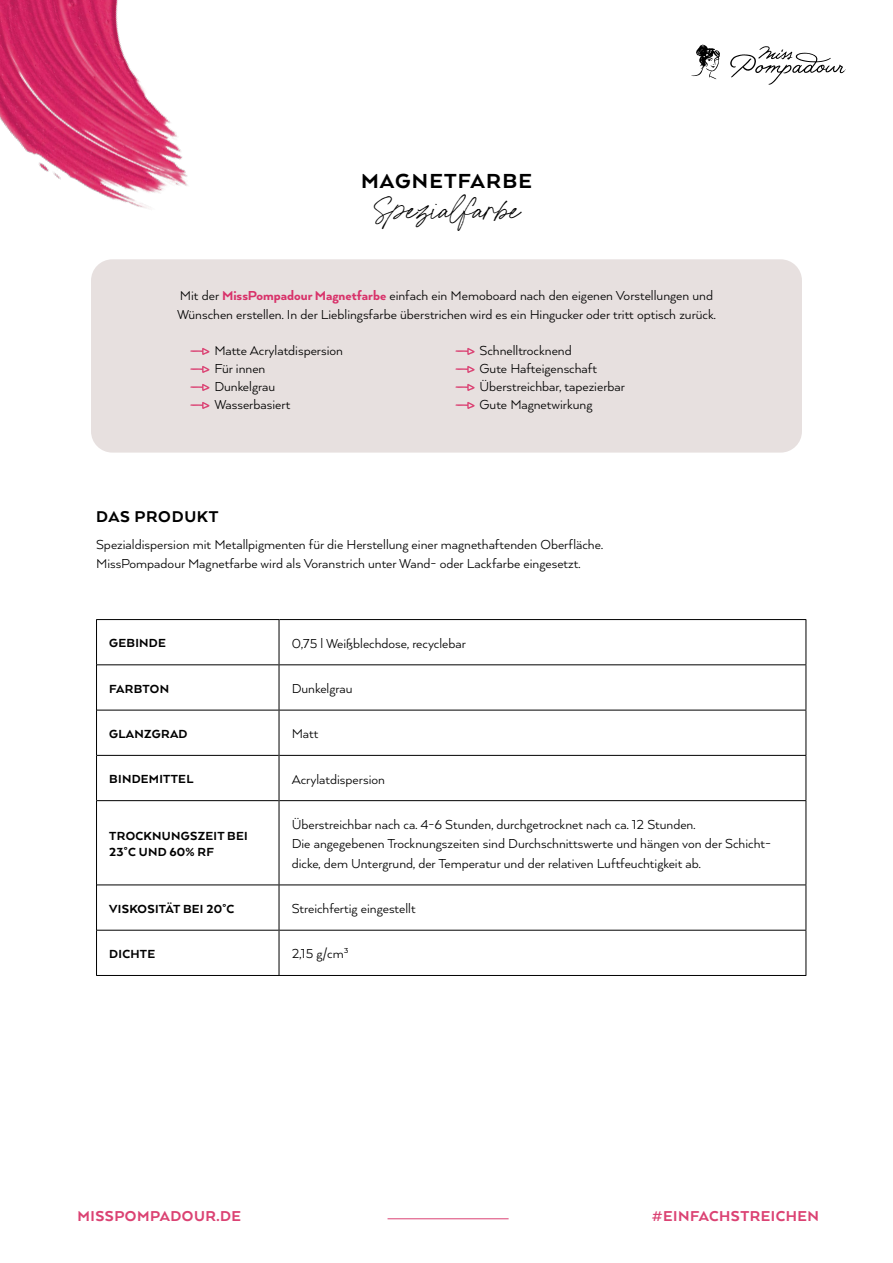
<style>
.page{position:relative;width:893px;height:1263px;background:#fff}
.page>*{position:absolute;margin:0;border:0;box-sizing:border-box;transform-origin:0 0}
.t1{font:32.25px "Miss Confidential Alt";color:#000}
.t2{font:800 23.4px "Arquitecta";letter-spacing:.05em;color:#000}
.t3{font:800 18px "Arquitecta";letter-spacing:.04em;color:#000}
.t4{font:800 16.5px "Arquitecta";letter-spacing:.03em;color:#db4273}
.t5{font:15px/18px "Arquitecta";color:#000}
.t6{font:800 13.5px/16.2px "Arquitecta";letter-spacing:.02em;color:#000}
.s1{font-weight:800;color:#d8326a}
</style>
<div class="page">
<hr style="left:388px;top:1218px;width:121px;height:1px;background:#db4273">
<svg style="left:730px;top:46px;width:116px;height:39px"></svg>
<svg style="left:691px;top:45px;width:29px;height:34px"></svg>
<div style="left:91px;top:259px;width:711px;height:194px;background:#e7e0df;border-radius:21px"></div>
<svg style="left:190px;top:348px;width:19px;height:7px"></svg>
<svg style="left:190px;top:366px;width:19px;height:7px"></svg>
<svg style="left:190px;top:384px;width:19px;height:7px"></svg>
<svg style="left:190px;top:402px;width:19px;height:7px"></svg>
<svg style="left:455px;top:348px;width:20px;height:7px"></svg>
<svg style="left:455px;top:366px;width:20px;height:7px"></svg>
<svg style="left:455px;top:384px;width:20px;height:7px"></svg>
<svg style="left:455px;top:402px;width:20px;height:7px"></svg>
<svg style="left:97px;top:620px;width:709px;height:355px"></svg>
<hr style="left:279px;top:664px;width:527px;height:1px;background:#000">
<hr style="left:279px;top:710px;width:527px;height:1px;background:#000">
<hr style="left:279px;top:755px;width:527px;height:1px;background:#000">
<hr style="left:279px;top:800px;width:527px;height:1px;background:#000">
<hr style="left:279px;top:884px;width:527px;height:1px;background:#000">
<hr style="left:279px;top:930px;width:527px;height:1px;background:#000">
<hr style="left:279px;top:975px;width:527px;height:1px;background:#000">
<hr style="left:97px;top:664px;width:182px;height:1px;background:#000">
<hr style="left:97px;top:710px;width:182px;height:1px;background:#000">
<hr style="left:97px;top:755px;width:182px;height:1px;background:#000">
<hr style="left:97px;top:800px;width:182px;height:1px;background:#000">
<hr style="left:97px;top:884px;width:182px;height:1px;background:#000">
<hr style="left:97px;top:930px;width:182px;height:1px;background:#000">
<hr style="left:96px;top:975px;width:183px;height:1px;background:#000">
<hr style="left:279px;top:620px;width:1px;height:45px;background:#000">
<hr style="left:279px;top:665px;width:1px;height:45px;background:#000">
<hr style="left:279px;top:710px;width:1px;height:45px;background:#000">
<hr style="left:279px;top:755px;width:1px;height:46px;background:#000">
<hr style="left:279px;top:801px;width:1px;height:84px;background:#000">
<hr style="left:279px;top:885px;width:1px;height:45px;background:#000">
<hr style="left:279px;top:930px;width:1px;height:45px;background:#000">
<hr style="left:96px;top:619px;width:183px;height:1px;background:#000">
<hr style="left:96px;top:620px;width:1px;height:45px;background:#000">
<hr style="left:96px;top:665px;width:1px;height:45px;background:#000">
<hr style="left:96px;top:710px;width:1px;height:45px;background:#000">
<hr style="left:96px;top:755px;width:1px;height:46px;background:#000">
<hr style="left:96px;top:801px;width:1px;height:84px;background:#000">
<hr style="left:96px;top:885px;width:1px;height:45px;background:#000">
<hr style="left:96px;top:930px;width:1px;height:45px;background:#000">
<hr style="left:279px;top:619px;width:527px;height:1px;background:#000">
<hr style="left:806px;top:620px;width:1px;height:44px;background:#000">
<hr style="left:806px;top:665px;width:1px;height:45px;background:#000">
<hr style="left:806px;top:710px;width:1px;height:45px;background:#000">
<hr style="left:806px;top:756px;width:1px;height:44px;background:#000">
<hr style="left:806px;top:801px;width:1px;height:83px;background:#000">
<hr style="left:806px;top:885px;width:1px;height:45px;background:#000">
<hr style="left:806px;top:930px;width:1px;height:45px;background:#000">
<img style="left:0;top:0;width:188px;height:277px">
<h2 class="t2" style="left:361px;top:167px;width:172px">MAGNETFARBE</h2>
<h1 class="t1" style="left:374px;top:188px;width:146px">Spezialfarbe</h1>
<p class="t5" style="left:177px;top:285px;width:540px;line-height:19.5px">Mit der <span class="s1">MissPompadour Magnetfarbe</span> einfach ein Memoboard nach den eigenen Vorstellungen und<br>Wünschen erstellen. In der Lieblingsfarbe überstrichen wird es ein Hingucker oder tritt optisch zurück.</p>
<p class="t5" style="left:214px;top:341px;width:130px">Matte Acrylatdispersion<br>Für innen<br>Dunkelgrau<br>Wasserbasiert</p>
<p class="t5" style="left:479px;top:341px;width:147px">Schnelltrocknend<br>Gute Hafteigenschaft<br>Überstreichbar, tapezierbar<br>Gute Magnetwirkung</p>
<p class="t3" style="left:96px;top:505px;width:124px">DAS PRODUKT</p>
<p class="t5" style="left:96px;top:534px;width:508px;line-height:19.5px">Spezialdispersion mit Metallpigmenten für die Herstellung einer magnethaftenden Oberfläche.<br>MissPompadour Magnetfarbe wird als Voranstrich unter Wand- oder Lackfarbe eingesetzt.</p>
<p class="t6" style="left:109px;top:635px;width:58px">GEBINDE</p>
<p class="t5" style="left:292px;top:634px;width:176px">0,75 l Weißblechdose, recyclebar</p>
<p class="t6" style="left:109px;top:680px;width:61px">FARBTON</p>
<p class="t5" style="left:292px;top:679px;width:62px">Dunkelgrau</p>
<p class="t6" style="left:109px;top:725px;width:80px">GLANZGRAD</p>
<p class="t5" style="left:292px;top:724px;width:28px">Matt</p>
<p class="t6" style="left:109px;top:770px;width:86px">BINDEMITTEL</p>
<p class="t5" style="left:292px;top:769px;width:95px">Acrylatdispersion</p>
<p class="t6" style="left:109px;top:827px;width:140px">TROCKNUNGSZEIT BEI<br>23°C UND 60% RF</p>
<p class="t5" style="left:292px;top:814px;width:481px;line-height:19.5px">Überstreichbar nach ca. 4-6 Stunden, durchgetrocknet nach ca. 12 Stunden.<br>Die angegebenen Trocknungszeiten sind Durchschnittswerte und hängen von der Schicht&shy;dicke, dem Untergrund, der Temperatur und der relativen Luftfeuchtigkeit ab.</p>
<p class="t6" style="left:109px;top:900px;width:127px">VISKOSITÄT BEI 20°C</p>
<p class="t5" style="left:292px;top:899px;width:125px">Streichfertig eingestellt</p>
<p class="t6" style="left:109px;top:945px;width:47px">DICHTE</p>
<p class="t5" style="left:292px;top:944px;width:58px">2,15 g/cm³</p>
<p class="t4" style="left:78px;top:1206px;width:165px">MISSPOMPADOUR.DE</p>
<p class="t4" style="left:652px;top:1206px;width:169px">#EINFACHSTREICHEN</p>
</div>
